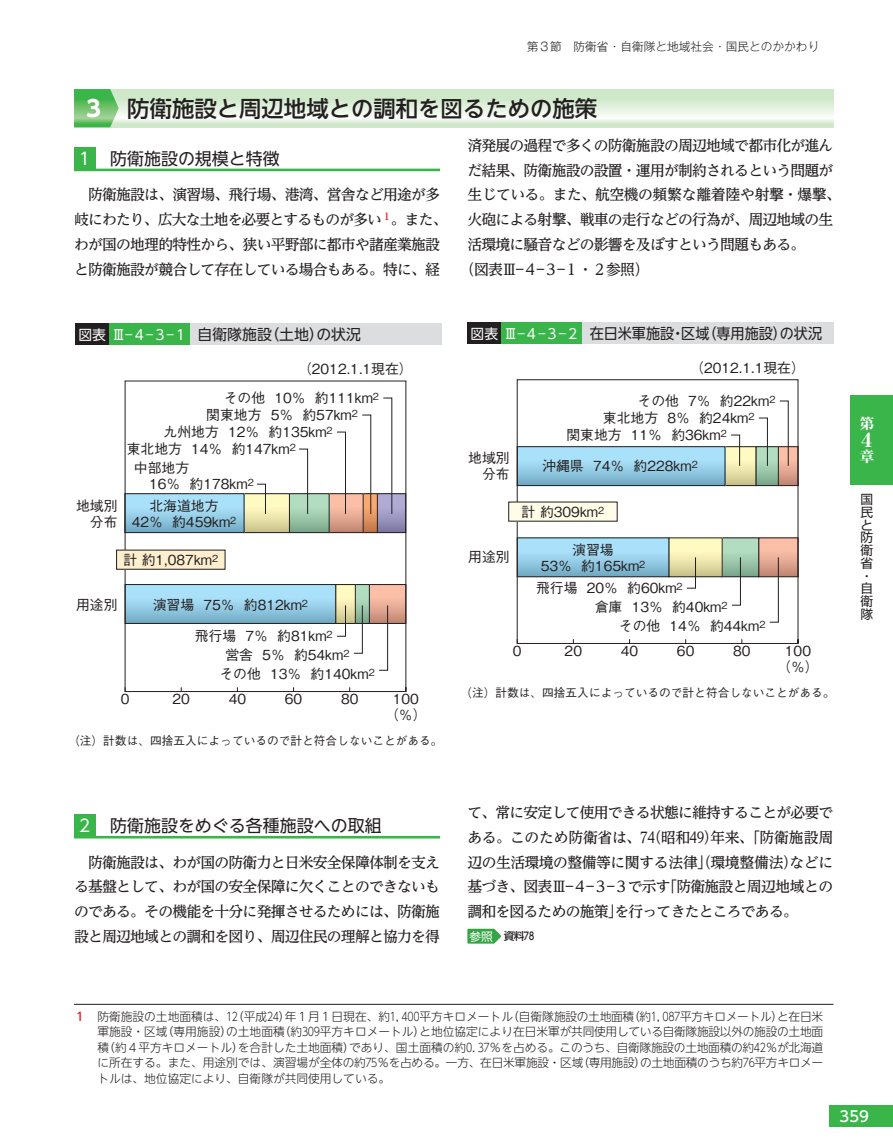
<style>
.page{position:relative;width:893px;height:1148px;background:#fff}
.page>*{position:absolute;margin:0;border:0;box-sizing:border-box;transform-origin:0 0}
.t1{font:22.35px "UD Shin Go NT Pro Medium 90 msp RKSJ H";color:#231f20}
.t2{font:19.2px "Ryumin Pr 5 Heavy 90 msp RKSJ H";color:#fff}
.t3{font:16.95px "UD Shin Go NT Pro Regular 90 msp RKSJ H";color:#231f20}
.t4{font:14.85px/24.8px "UD Reimin Pro Medium 90 msp RKSJ H";letter-spacing:-.055em;color:#231f20;text-align:justify}
.t5{font:14.85px "UD Shin Go NT Pro Regular 90 msp RKSJ H";color:#231f20;scale:.95 1}
.t6{font:14.85px "UD Reimin Pro Medium 90 msp RKSJ H";letter-spacing:-.025em;color:#231f20}
.t7{font:14.85px "UD Shin Go NT Pro Regular 90 msp RKSJ H";color:#231f20}
.t8{font:14.85px "UD Shin Go NT Pro Medium 90 msp RKSJ H";color:#fff}
.t9{font:14.85px "Ryumin Pr 5 Heavy 90 msp RKSJ H";color:#fff}
.t10{font:13.8px/15.9px "Gothic BBB Pro Medium 90 msp RKSJ H";color:#231f20;text-align:center}
.t11{font:12.75px/12.8px "Shin Go Pr 5 Regular 90 msp RKSJ H";color:#231f20;text-align:justify}
.t12{font:11.7px/15.5px "UD Shin Go NT Pro Light 90 msp RKSJ H";letter-spacing:-.025em;color:#231f20;text-align:justify}
.t13{font:11.7px "Gothic BBB Pro Medium 90 msp RKSJ H";color:#231f20}
.t14{font:11.7px "Gothic MB101 Pr 5 Light 90 msp RKSJ H";color:#231f20}
.t15{font:10.65px "UD Shin Go NT Pro Medium 90 msp RKSJ H";color:#231f20}
.s1{font-family:"UD Shin Go NT Pro Bold 90 msp RKSJ H";color:#fff}
.s2{color:#fff}
.s3{font-size:13.8px;color:#fff}
.s4{font-family:"UD Shin Go NT Pro Regular 90 msp RKSJ H";font-size:11.7px;color:#fff}
.s5{font-family:"UD Shin Go NT Pro Medium 90 msp RKSJ H";color:#ed1c24}
</style>
<div class="page">
<svg style="left:125px;top:380px;width:281px;height:312px"></svg>
<svg style="left:256px;top:484px;width:10px;height:30px"></svg>
<svg style="left:298px;top:448px;width:10px;height:66px"></svg>
<svg style="left:336px;top:431px;width:10px;height:83px"></svg>
<svg style="left:362px;top:414px;width:9px;height:100px"></svg>
<svg style="left:383px;top:397px;width:9px;height:117px"></svg>
<svg style="left:336px;top:605px;width:10px;height:31px"></svg>
<svg style="left:353px;top:605px;width:10px;height:48px"></svg>
<svg style="left:378px;top:605px;width:10px;height:65px"></svg>
<div style="left:117px;top:550px;width:108px;height:19px;background:#ffefcf"></div>
<div style="left:75px;top:324px;width:366px;height:21px;background:#dcddde"></div>
<div style="left:75px;top:324px;width:34px;height:21px;background:#231f20"></div>
<div style="left:109px;top:324px;width:81px;height:21px;background:#39b54a"></div>
<div style="left:467px;top:322px;width:366px;height:21px;background:#dcddde"></div>
<div style="left:467px;top:322px;width:34px;height:21px;background:#231f20"></div>
<div style="left:501px;top:322px;width:81px;height:21px;background:#39b54a"></div>
<svg style="left:517px;top:379px;width:281px;height:265px"></svg>
<svg style="left:730px;top:434px;width:10px;height:32px"></svg>
<svg style="left:758px;top:417px;width:9px;height:49px"></svg>
<svg style="left:779px;top:400px;width:9px;height:66px"></svg>
<svg style="left:686px;top:557px;width:10px;height:31px"></svg>
<svg style="left:731px;top:557px;width:9px;height:48px"></svg>
<svg style="left:769px;top:557px;width:9px;height:65px"></svg>
<div style="left:508px;top:502px;width:109px;height:19px;background:#fffde8"></div>
<hr style="left:74px;top:1004px;width:759px;height:1px;background:#231f20">
<svg style="left:119px;top:89px;width:714px;height:38px"></svg>
<svg style="left:74px;top:89px;width:45px;height:38px"></svg>
<hr style="left:74px;top:169px;width:366px;height:2px;background:#39b54a">
<div style="left:74px;top:147px;width:21px;height:22px;background:#39b54a"></div>
<hr style="left:74px;top:836px;width:366px;height:2px;background:#39b54a">
<div style="left:74px;top:814px;width:21px;height:22px;background:#39b54a"></div>
<svg style="left:467px;top:928px;width:34px;height:15px"></svg>
<div style="left:829px;top:1105px;width:63px;height:21px;background:#39b54a"></div>
<div style="left:850px;top:395px;width:42px;height:89px;background:#39b54a"></div>
<p class="t14" style="left:526px;top:43px;width:294px">第３節 防衛省・自衛隊と地域社会・国民とのかかわり</p>
<h1 class="t1" style="left:83px;top:100px;width:516px"><span class="s1">３</span> 防衛施設と周辺地域との調和を図るための施策</h1>
<p class="t3" style="left:76px;top:152px;width:205px"><span class="s2">１</span> 防衛施設の規模と特徴</p>
<p class="t4" style="left:74px;top:184px;width:375px;text-align:center">防衛施設は、演習場、飛行場、港湾、営舎など用途が多<br>岐にわたり、広大な土地を必要とするものが多い<sup>１</sup>。また、わが国の地理的特性から、狭い平野部に都市や諸産業施設と防衛施設が競合して存在している場合もある。特に、経</p>
<p class="t4" style="left:467px;top:135px;width:367px">済発展の過程で多くの防衛施設の周辺地域で都市化が進ん</p>
<p class="t4" style="left:467px;top:160px;width:367px">だ結果、防衛施設の設置・運用が制約されるという問題が</p>
<p class="t6" style="left:467px;top:189px;width:375px">生じている。また、航空機の頻繁な離着陸や射撃・爆撃、</p>
<p class="t4" style="left:467px;top:209px;width:367px">火砲による射撃、戦車の走行などの行為が、周辺地域の生</p>
<p class="t4" style="left:467px;top:234px;width:339px">活環境に騒音などの影響を及ぼすという問題もある。</p>
<p class="t4" style="left:460px;top:258px;width:191px">（図表Ⅲ―４―３―１・２参照）</p>
<p class="t7" style="left:78px;top:329px;width:284px"><span class="s3">図表 Ⅲ―４―３―１</span> 自衛隊施設（土地）の状況</p>
<p class="t5" style="left:470px;top:327px;width:371px"><span class="s3">図表 Ⅲ―４―３―２</span> 在日米軍施設・区域（専用施設）の状況</p>
<p class="t10" style="left:298px;top:363px;width:116px">（2012.1.1現在）</p>
<p class="t10" style="left:224px;top:391px;width:157px">その他 10％ 約111km<sup>2</sup></p>
<p class="t10" style="left:206px;top:408px;width:153px">関東地方 5％ 約57km<sup>2</sup></p>
<p class="t10" style="left:163px;top:425px;width:171px">九州地方 12％ 約135km<sup>2</sup></p>
<p class="t10" style="left:127px;top:442px;width:171px">東北地方 14％ 約147km<sup>2</sup></p>
<p class="t10" style="left:76px;top:499px;width:43px;text-align:right">地域別分布</p>
<p class="t10" style="left:149px;top:462px;width:106px;text-align:left;text-indent:-15px">中部地方　　　　<br>16％ 約178km<sup>2</sup></p>
<p class="t10" style="left:132px;top:499px;width:106px">北海道地方<br>42％ 約459km<sup>2</sup></p>
<p class="t10" style="left:123px;top:553px;width:96px">計 約1,087km<sup>2</sup></p>
<p class="t10" style="left:76px;top:599px;width:43px">用途別</p>
<p class="t10" style="left:153px;top:599px;width:157px">演習場 75％ 約812km<sup>2</sup></p>
<p class="t10" style="left:195px;top:630px;width:139px">飛行場 7％ 約81km<sup>2</sup></p>
<p class="t10" style="left:225px;top:649px;width:126px">営舎 5％ 約54km<sup>2</sup></p>
<p class="t10" style="left:219px;top:668px;width:157px">その他 13％ 約140km<sup>2</sup></p>
<p class="t10" style="left:121px;top:693px;width:10px">0</p>
<p class="t10" style="left:172px;top:693px;width:19px">20</p>
<p class="t10" style="left:229px;top:693px;width:19px">40</p>
<p class="t10" style="left:285px;top:693px;width:19px">60</p>
<p class="t10" style="left:341px;top:693px;width:19px">80</p>
<p class="t10" style="left:385px;top:693px;width:43px">100（％）</p>
<p class="t13" style="left:74px;top:736px;width:370px">(注) 計数は、四捨五入によっているので計と符合しないことがある。</p>
<p class="t3" style="left:76px;top:819px;width:307px"><span class="s2">２</span> 防衛施設をめぐる各種施設への取組</p>
<p class="t4" style="left:74px;top:851px;width:367px;text-indent:14px">防衛施設は、わが国の防衛力と日米安全保障体制を支える基盤として、わが国の安全保障に欠くことのできないものである。その機能を十分に発揮させるためには、防衛施設と周辺地域との調和を図り、周辺住民の理解と協力を得</p>
<p class="t10" style="left:690px;top:361px;width:116px">（2012.1.1現在）</p>
<p class="t10" style="left:637px;top:394px;width:139px">その他 7％ 約22km<sup>2</sup></p>
<p class="t10" style="left:603px;top:411px;width:153px">東北地方 8％ 約24km<sup>2</sup></p>
<p class="t10" style="left:468px;top:451px;width:43px;text-align:right">地域別分布</p>
<p class="t10" style="left:468px;top:551px;width:43px">用途別</p>
<p class="t10" style="left:566px;top:428px;width:162px">関東地方 11％ 約36km<sup>2</sup></p>
<p class="t10" style="left:542px;top:459px;width:157px">沖縄県 74％ 約228km<sup>2</sup></p>
<p class="t10" style="left:521px;top:505px;width:84px">計 約309km<sup>2</sup></p>
<p class="t10" style="left:540px;top:543px;width:106px">演習場<br>53％ 約165km<sup>2</sup></p>
<p class="t10" style="left:536px;top:581px;width:148px">飛行場 20％ 約60km<sup>2</sup></p>
<p class="t10" style="left:595px;top:601px;width:134px">倉庫 13％ 約40km<sup>2</sup></p>
<p class="t10" style="left:619px;top:620px;width:148px">その他 14％ 約44km<sup>2</sup></p>
<p class="t10" style="left:513px;top:645px;width:10px">0</p>
<p class="t10" style="left:564px;top:645px;width:19px">20</p>
<p class="t10" style="left:620px;top:645px;width:19px">40</p>
<p class="t10" style="left:677px;top:645px;width:19px">60</p>
<p class="t10" style="left:733px;top:645px;width:19px">80</p>
<p class="t10" style="left:777px;top:645px;width:43px">100（％）</p>
<p class="t13" style="left:466px;top:687px;width:370px">(注) 計数は、四捨五入によっているので計と符合しないことがある。</p>
<p class="t4" style="left:467px;top:802px;width:367px">て、常に安定して使用できる状態に維持することが必要である。このため防衛省は、７４（昭和４９）年来、「防衛施設周辺の生活環境の整備等に関する法律」（環境整備法）などに基づき、図表Ⅲ―４―３―３で示す「防衛施設と周辺地域との調和を図るための施策」を行ってきたところである。</p>
<p class="t15" style="left:469px;top:932px;width:68px"><span class="s4">参照</span> 資料７８</p>
<p class="t12" style="left:97px;top:1010px;width:727px;text-indent:-23px"><span class="s5">１</span> 防衛施設の土地面積は、１２（平成２４）年１月１日現在、約１，４００平方キロメートル（自衛隊施設の土地面積（約１，０８７平方キロメートル）と在日米軍施設・区域（専用施設）の土地面積（約３０９平方キロメートル）と地位協定により在日米軍が共同使用している自衛隊施設以外の施設の土地面積（約４平方キロメートル）を合計した土地面積）であり、国土面積の約０．３７％を占める。このうち、自衛隊施設の土地面積の約４２％が北海道に所在する。また、用途別では、演習場が全体の約７５％を占める。一方、在日米軍施設・区域（専用施設）の土地面積のうち約７６平方キロメートルは、地位協定により、自衛隊が共同使用している。</p>
<p class="t9" style="left:859px;top:418px;width:16px">第</p>
<p class="t2" style="left:857px;top:432px;width:21px">４</p>
<p class="t9" style="left:859px;top:450px;width:16px">章</p>
<p class="t11" style="left:860px;top:494px;width:14px">国民と防衛省・自衛隊</p>
<p class="t8" style="left:839px;top:1110px;width:31px">359</p>
</div>
